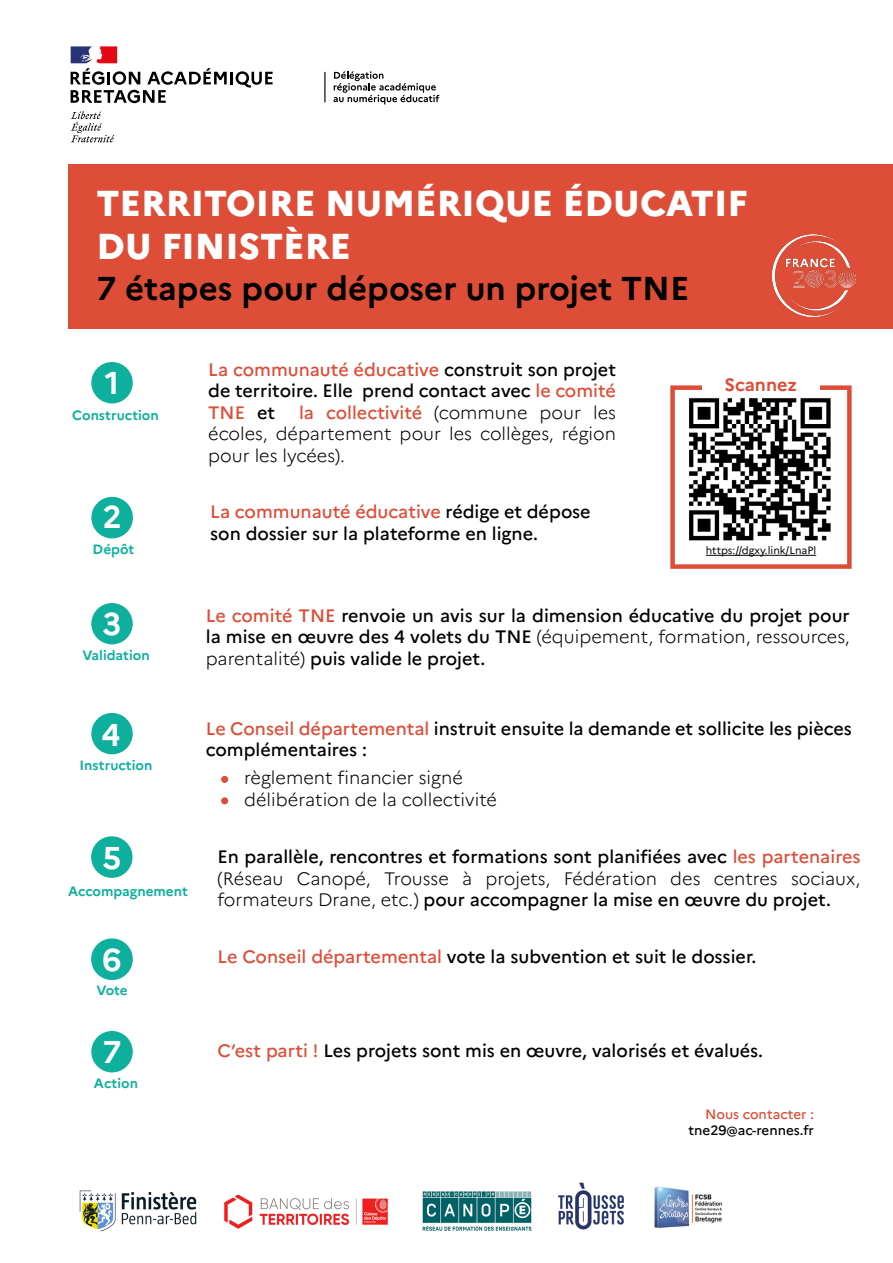
<style>
.page{position:relative;width:893px;height:1263px;background:#fff}
.page>*{position:absolute;margin:0;border:0;box-sizing:border-box;transform-origin:0 0}
.t1{font:800 36px/43.2px "Marianne";color:#fff}
.t2{font:700 33px "Marianne";color:#000}
.t3{font:700 31.5px "Marianne";color:#fff}
.t4{font:500 18px/21.6px "Marianne";color:#000}
.t5{font:300 18px/21.6px "Marianne";color:#000;text-align:justify}
.t6{font:700 18px "Marianne";color:#dd4d37}
.t7{font:700 13.5px "Marianne";color:#0eb09d}
.t8{font:500 13.5px "Marianne";color:#000}
.t9{font:500 13.5px "Marianne";color:#dd4d37}
.t10{font:10.5px "Marianne";color:#000}
.s1{color:#dd4d37}
.s2{font-weight:500;color:#dd4d37}
.s3{font-weight:300}
</style>
<div class="page">
<div style="left:670px;top:385px;width:182px;height:184px;border:4px solid #dd4d37"></div>
<svg style="left:71px;top:111px;width:43px;height:31px"></svg>
<svg style="left:71px;top:46px;width:202px;height:57px"></svg>
<hr style="left:324px;top:72px;width:1px;height:30px;background:#000">
<svg style="left:333px;top:71px;width:106px;height:33px"></svg>
<div style="left:68px;top:164px;width:825px;height:164px;background:#dd4d37"></div>
<img style="left:689px;top:398px;width:142px;height:143px">
<div style="left:702px;top:381px;width:118px;height:16px;background:#fff"></div>
<hr style="left:706px;top:555px;width:110px;height:1px;background:#000">
<img style="left:79px;top:1190px;width:118px;height:42px">
<img style="left:224px;top:1194px;width:164px;height:35px">
<img style="left:422px;top:1191px;width:110px;height:40px">
<img style="left:558px;top:1182px;width:66px;height:48px">
<img style="left:654px;top:1186px;width:68px;height:43px">
<img style="left:772px;top:235px;width:84px;height:82px">
<div style="left:91px;top:362px;width:42px;height:41px;background:#0eb09d;border-radius:50%"></div>
<div style="left:91px;top:497px;width:42px;height:41px;background:#0eb09d;border-radius:50%"></div>
<div style="left:91px;top:603px;width:42px;height:41px;background:#0eb09d;border-radius:50%"></div>
<div style="left:91px;top:713px;width:42px;height:41px;background:#0eb09d;border-radius:50%"></div>
<div style="left:91px;top:836px;width:42px;height:42px;background:#0eb09d;border-radius:50%"></div>
<div style="left:91px;top:938px;width:42px;height:42px;background:#0eb09d;border-radius:50%"></div>
<div style="left:91px;top:1031px;width:42px;height:41px;background:#0eb09d;border-radius:50%"></div>
<div style="left:221px;top:776px;width:7px;height:7px;background:#dd4d37;border-radius:50%"></div>
<div style="left:221px;top:797px;width:7px;height:7px;background:#dd4d37;border-radius:50%"></div>
<h1 class="t1" style="left:96px;top:182px;width:653px">TERRITOIRE NUMÉRIQUE ÉDUCATIF<br>DU FINISTÈRE</h1>
<h2 class="t2" style="left:96px;top:269px;width:594px">7 étapes pour déposer un projet TNE</h2>
<h3 class="t3" style="left:105px;top:363px;width:16px">1</h3>
<p class="t7" style="left:72px;top:407px;width:88px">Construction</p>
<h3 class="t3" style="left:103px;top:498px;width:20px">2</h3>
<p class="t7" style="left:93px;top:541px;width:43px">Dépôt</p>
<h3 class="t3" style="left:103px;top:605px;width:20px">3</h3>
<p class="t4" style="left:208px;top:358px;width:409px;text-align:justify"><span class="s1">La communauté éducative</span> construit son projet de territoire. Elle prend contact avec <span class="s1">le comité TNE</span> et</p>
<p class="t5" style="left:208px;top:401px;width:409px;text-indent:91px"><span class="s2">la collectivité</span> (commune pour les écoles, département pour les collèges, région pour les lycées).</p>
<p class="t4" style="left:210px;top:501px;width:382px"><span class="s1">La communauté éducative</span> rédige et dépose son dossier sur la plateforme en ligne.</p>
<p class="t6" style="left:724px;top:373px;width:74px">Scannez</p>
<p class="t10" style="left:706px;top:544px;width:112px">https://dgxy.link/LnaPl</p>
<p class="t4" style="left:206px;top:604px;width:645px"><span class="s1">Le comité TNE</span> renvoie un avis sur la dimension éducative du projet pour la mise en œuvre des 4 volets du TNE <span class="s3">(équipement, formation, ressources,</span></p>
<p class="t7" style="left:82px;top:647px;width:69px">Validation</p>
<p class="t4" style="left:206px;top:648px;width:281px"><span class="s3">parentalité)</span> puis valide le projet.</p>
<h3 class="t3" style="left:102px;top:715px;width:20px">4</h3>
<p class="t7" style="left:80px;top:757px;width:74px">Instruction</p>
<h3 class="t3" style="left:102px;top:838px;width:20px">5</h3>
<p class="t7" style="left:68px;top:883px;width:121px">Accompagnement</p>
<h3 class="t3" style="left:103px;top:940px;width:20px">6</h3>
<p class="t7" style="left:96px;top:982px;width:33px">Vote</p>
<h3 class="t3" style="left:103px;top:1033px;width:20px">7</h3>
<p class="t7" style="left:94px;top:1075px;width:46px">Action</p>
<p class="t4" style="left:206px;top:717px;width:648px"><span class="s1">Le Conseil départemental</span> instruit ensuite la demande et sollicite les pièces complémentaires :</p>
<p class="t5" style="left:244px;top:767px;width:254px">règlement financier signé délibération de la collectivité</p>
<p class="t4" style="left:217px;top:846px;width:644px;text-align:justify">En parallèle, rencontres et formations sont planifiées avec <span class="s1">les partenaires </span><span class="s3">(Réseau Canopé, Trousse à projets, Fédération des centres sociaux, formateurs Drane, etc.)</span> pour accompagner la mise en œuvre du projet.</p>
<p class="t4" style="left:217px;top:945px;width:540px"><span class="s1">Le Conseil départemental</span> vote la subvention et suit le dossier.</p>
<p class="t4" style="left:217px;top:1040px;width:547px"><span class="s1">C’est parti !</span> Les projets sont mis en œuvre, valorisés et évalués.</p>
<p class="t9" style="left:705px;top:1106px;width:110px">Nous contacter :</p>
<p class="t8" style="left:688px;top:1122px;width:127px">tne29@ac-rennes.fr</p>
</div>
